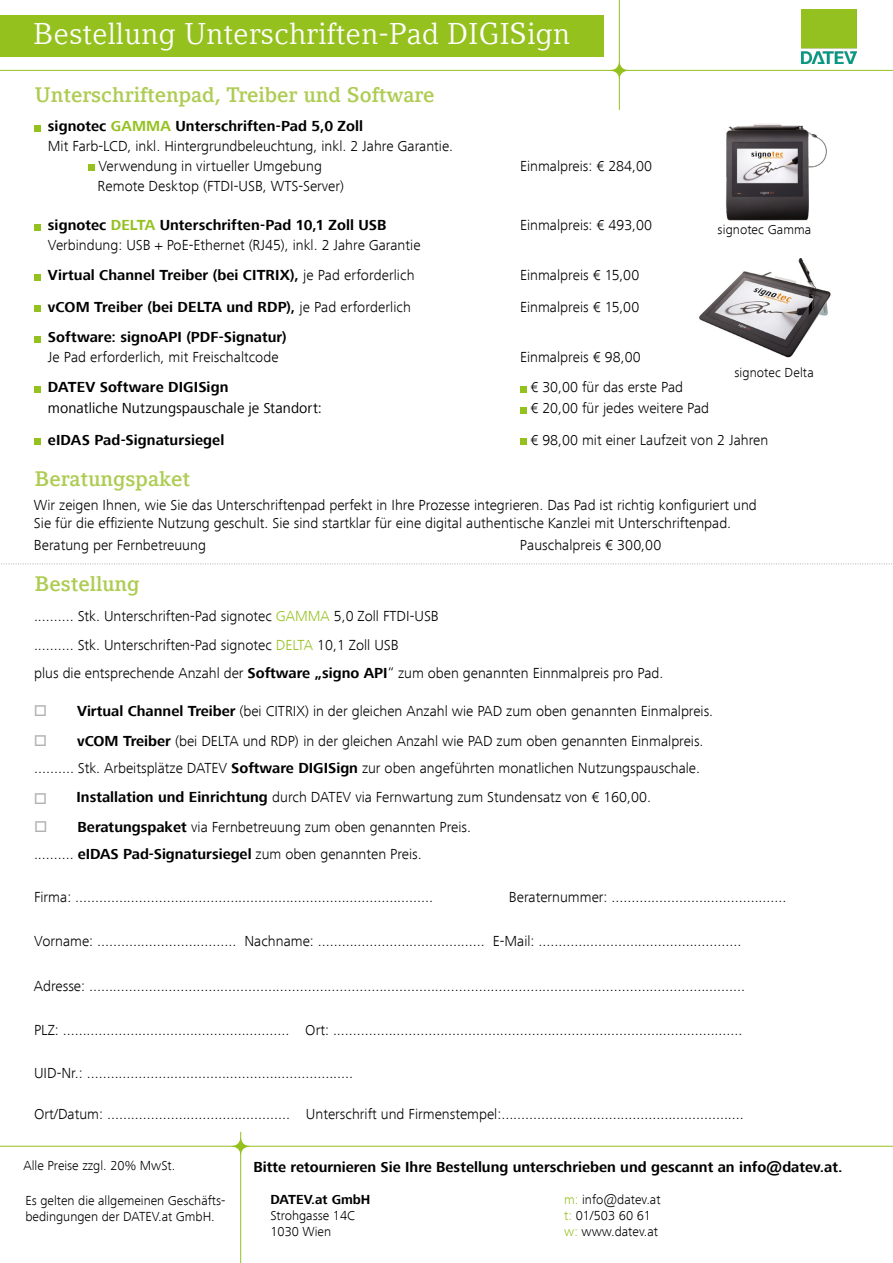
<style>
.page{position:relative;width:893px;height:1263px;background:#fff}
.page>*{position:absolute;margin:0;border:0;box-sizing:border-box;transform-origin:0 0}
.t1{font:30px "Compatil DATEV";color:#fff}
.t2{font:700 21px "Compatil DATEV";color:#aecc53}
.t3{font:300 15px/30.3px "Frutiger Next Com";color:#000}
.t4{font:700 15px "Frutiger Next Com";color:#000}
.t5{font:15px "Frutiger Next Com";letter-spacing:.005em;color:#000}
.t6{font:300 13.5px/16.2px "Frutiger Next Com";color:#000}
.t7{font:700 13.5px "Frutiger Next Com";color:#000}
.s1{color:#95c11f}
.s2{font-weight:700}
.s3{font-weight:300}
.s4{color:#b3b2b2}
</style>
<div class="page">
<hr style="left:619px;top:0;width:1px;height:110px;background:#95c11f">
<hr style="left:0;top:70px;width:893px;height:1px;background:#95c11f">
<svg style="left:611px;top:62px;width:17px;height:17px"></svg>
<img style="left:802px;top:10px;width:55px;height:54px">
<hr style="left:0;top:1146px;width:893px;height:1px;background:#95c11f">
<svg style="left:232px;top:1138px;width:17px;height:17px"></svg>
<hr style="left:240px;top:1132px;width:1px;height:131px;background:#95c11f">
<svg style="left:34px;top:125px;width:6px;height:6px"></svg>
<div style="left:88px;top:164px;width:6px;height:7px;background:#95c11f"></div>
<svg style="left:34px;top:224px;width:6px;height:6px"></svg>
<svg style="left:34px;top:274px;width:6px;height:6px"></svg>
<div style="left:34px;top:305px;width:6px;height:7px;background:#95c11f"></div>
<svg style="left:34px;top:336px;width:6px;height:6px"></svg>
<svg style="left:34px;top:386px;width:6px;height:6px"></svg>
<svg style="left:520px;top:386px;width:6px;height:6px"></svg>
<svg style="left:520px;top:407px;width:6px;height:6px"></svg>
<div style="left:34px;top:438px;width:6px;height:7px;background:#95c11f"></div>
<div style="left:520px;top:438px;width:6px;height:7px;background:#95c11f"></div>
<div style="left:0;top:15px;width:604px;height:42px;background:#95c11f"></div>
<svg style="left:1px;top:563px;width:891px;height:1px"></svg>
<img style="left:726px;top:123px;width:101px;height:98px">
<img style="left:699px;top:259px;width:132px;height:99px">
<h1 class="t1" style="left:33px;top:16px;width:538px">Bestellung Unterschriften-Pad DIGISign</h1>
<h2 class="t2" style="left:35px;top:82px;width:401px">Unterschriftenpad, Treiber und Software</h2>
<p class="t4" style="left:48px;top:118px;width:317px">signotec <span class="s1">GAMMA</span> Unterschriften-Pad 5,0 Zoll</p>
<p class="t3" style="left:48px;top:131px;width:407px">Mit Farb-LCD, inkl. Hintergrundbeleuchtung, inkl. 2 Jahre Garantie.</p>
<p class="t3" style="left:98px;top:151px;width:225px">Verwendung in virtueller Umgebung</p>
<p class="t3" style="left:520px;top:151px;width:134px">Einmalpreis: € 284,00</p>
<p class="t3" style="left:98px;top:170px;width:248px">Remote Desktop (FTDI-USB, WTS-Server)</p>
<p class="t4" style="left:48px;top:217px;width:340px">signotec <span class="s1">DELTA</span> Unterschriften-Pad 10,1 Zoll USB</p>
<p class="t3" style="left:520px;top:210px;width:134px">Einmalpreis: € 493,00</p>
<p class="t3" style="left:48px;top:230px;width:374px">Verbindung: USB + PoE-Ethernet (RJ45), inkl. 2 Jahre Garantie<br><span class="s2">Virtual Channel Treiber (bei CITRIX),</span> je Pad erforderlich</p>
<p class="t3" style="left:520px;top:260px;width:121px">Einmalpreis € 15,00</p>
<p class="t6" style="left:718px;top:221px;width:95px">signotec Gamma</p>
<p class="t4" style="left:48px;top:298px;width:364px">vCOM Treiber (bei DELTA und RDP), <span class="s3">je Pad erforderlich</span></p>
<p class="t3" style="left:520px;top:292px;width:121px">Einmalpreis € 15,00</p>
<p class="t4" style="left:48px;top:329px;width:240px">Software: signoAPI (PDF-Signatur)</p>
<p class="t3" style="left:48px;top:342px;width:232px">Je Pad erforderlich, mit Freischaltcode</p>
<p class="t3" style="left:520px;top:342px;width:122px">Einmalpreis € 98,00</p>
<p class="t4" style="left:48px;top:379px;width:182px">DATEV Software DIGISign</p>
<p class="t3" style="left:530px;top:372px;width:154px">€ 30,00 für das erste Pad</p>
<p class="t5" style="left:48px;top:400px;width:276px">monatliche Nutzungspauschale je Standort:</p>
<p class="t3" style="left:530px;top:393px;width:180px">€ 20,00 für jedes weitere Pad</p>
<p class="t4" style="left:48px;top:431px;width:178px">eIDAS Pad-Signatursiegel</p>
<p class="t3" style="left:530px;top:425px;width:239px">€ 98,00 mit einer Laufzeit von 2 Jahren</p>
<p class="t6" style="left:734px;top:364px;width:81px">signotec Delta</p>
<h2 class="t2" style="left:35px;top:466px;width:157px">Beratungspaket</h2>
<p class="t3" style="left:34px;top:496px;width:724px;line-height:18px">Wir zeigen Ihnen, wie Sie das Unterschriftenpad perfekt in Ihre Prozesse integrieren. Das Pad ist richtig konfiguriert und<br>Sie für die effiziente Nutzung geschult. Sie sind startklar für eine digital authentische Kanzlei mit Unterschriftenpad.</p>
<p class="t3" style="left:34px;top:530px;width:173px">Beratung per Fernbetreuung</p>
<p class="t3" style="left:520px;top:530px;width:143px">Pauschalpreis € 300,00</p>
<h2 class="t2" style="left:35px;top:571px;width:106px">Bestellung</h2>
<p class="t3" style="left:34px;top:601px;width:406px">.......... Stk. Unterschriften-Pad signotec <span class="s1">GAMMA</span> 5,0 Zoll FTDI-USB</p>
<p class="t3" style="left:34px;top:630px;width:631px;line-height:28.3px">.......... Stk. Unterschriften-Pad signotec <span class="s1">DELTA</span> 10,1 Zoll USB<br>plus die entsprechende Anzahl der <span class="s2">Software „signo API</span>“ zum oben genannten Einnmalpreis pro Pad.</p>
<p class="t3" style="left:34px;top:696px;width:681px"><span class="s4">□</span> <span class="s2">Virtual Channel Treiber</span> (bei CITRIX) in der gleichen Anzahl wie PAD zum oben genannten Einmalpreis.</p>
<p class="t3" style="left:34px;top:725px;width:671px"><span class="s4">□</span> <span class="s2">vCOM Treiber</span> (bei DELTA und RDP) in der gleichen Anzahl wie PAD zum oben genannten Einmalpreis.</p>
<p class="t3" style="left:34px;top:753px;width:667px">.......... Stk. Arbeitsplätze DATEV <span class="s2">Software DIGISign</span> zur oben angeführten monatlichen Nutzungspauschale.</p>
<p class="t3" style="left:77px;top:782px;width:576px"><span class="s2">Installation und Einrichtung</span> durch DATEV via Fernwartung zum Stundensatz von € 160,00.</p>
<p class="t3" style="left:34px;top:812px;width:438px"><span class="s4">□</span> <span class="s2">Beratungspaket</span> via Fernbetreuung zum oben genannten Preis.</p>
<p class="t3" style="left:34px;top:838px;width:389px">.......... <span class="s2">eIDAS Pad-Signatursiegel</span> zum oben genannten Preis.</p>
<p class="t3" style="left:34px;top:882px;width:401px">Firma: ..........................................................................................</p>
<p class="t3" style="left:509px;top:882px;width:279px">Beraternummer: ............................................</p>
<p class="t3" style="left:34px;top:925px;width:709px">Vorname: ................................... Nachname: .......................................... E-Mail: ...................................................</p>
<p class="t3" style="left:34px;top:971px;width:713px">Adresse: .....................................................................................................................................................................</p>
<p class="t3" style="left:34px;top:1014px;width:710px">PLZ: ......................................................... Ort: .......................................................................................................</p>
<p class="t3" style="left:34px;top:1057px;width:321px">UID-Nr.: ...................................................................</p>
<p class="t3" style="left:34px;top:1098px;width:711px">Ort/Datum: .............................................. Unterschrift und Firmenstempel:.............................................................</p>
<p class="t6" style="left:24px;top:1157px;width:153px">Alle Preise zzgl. 20% MwSt.</p>
<p class="t4" style="left:253px;top:1159px;width:590px">Bitte retournieren Sie Ihre Bestellung unterschrieben und gescannt an info@datev.at.</p>
<p class="t6" style="left:26px;top:1192px;width:201px">Es gelten die allgemeinen Geschäfts&shy;bedingungen der DATEV.at GmbH.</p>
<p class="t7" style="left:270px;top:1191px;width:102px">DATEV.at GmbH</p>
<p class="t6" style="left:270px;top:1207px;width:86px">Strohgasse 14C<br>1030 Wien</p>
<p class="t6" style="left:564px;top:1191px;width:98px"><span class="s1">m:</span> info@datev.at <span class="s1">t:</span> 01/503 60 61 <span class="s1">w:</span> www.datev.at</p>
</div>
